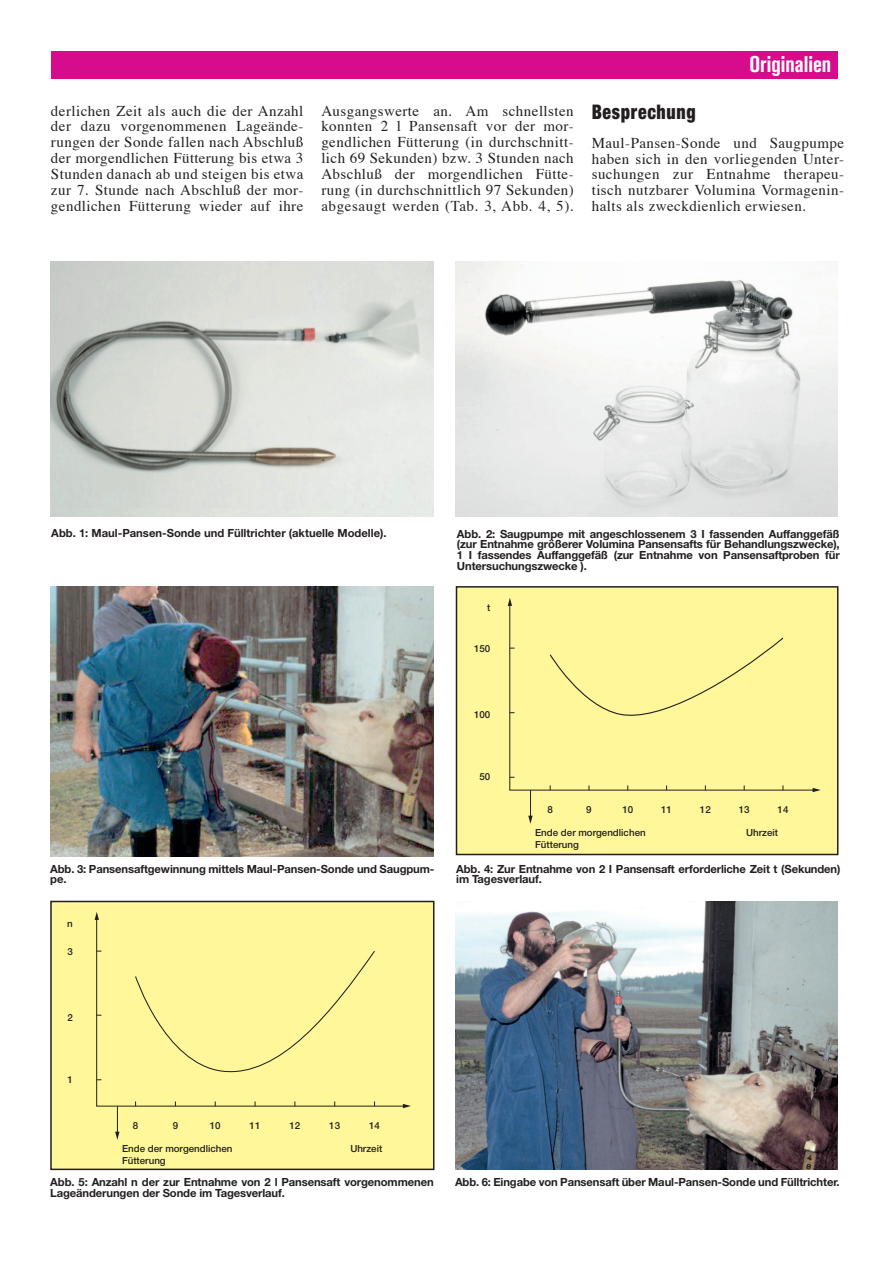
<style>
.page{position:relative;width:893px;height:1263px;background:#fff}
.page>*{position:absolute;margin:0;border:0;box-sizing:border-box;transform-origin:0 0}
.t1{font:700 22.5px "Akzidenz Grot Con BQ";color:#fff}
.t2{font:900 condensed 20.1px "Helvetica Neue LT";letter-spacing:.035em;color:#231f20;scale:.88 1}
.t3{font:15px/16px "Times";letter-spacing:.03em;color:#231f20;text-align:justify}
.t4{font:700 11.25px/10.8px "Helvetica Neue LT";letter-spacing:-.01em;color:#231f20}
.t5{font:500 9.75px/11.7px "Helvetica Neue LT";color:#231f20}
</style>
<div class="page">
<img style="left:51px;top:262px;width:383px;height:255px">
<img style="left:51px;top:587px;width:383px;height:269px">
<img style="left:455px;top:902px;width:383px;height:267px">
<img style="left:455px;top:262px;width:383px;height:255px">
<div style="left:456px;top:587px;width:382px;height:268px;background:#fff79a"></div>
<div style="left:456px;top:586px;width:382px;height:269px;border:2px solid #231f20"></div>
<div style="left:51px;top:902px;width:383px;height:267px;background:#fff79a"></div>
<div style="left:50px;top:901px;width:384px;height:269px;border:2px solid #231f20"></div>
<svg style="left:509px;top:606px;width:303px;height:185px"></svg>
<svg style="left:508px;top:598px;width:4px;height:8px"></svg>
<svg style="left:812px;top:788px;width:9px;height:4px"></svg>
<svg style="left:528px;top:790px;width:5px;height:34px"></svg>
<svg style="left:549px;top:637px;width:235px;height:86px"></svg>
<svg style="left:96px;top:920px;width:307px;height:187px"></svg>
<svg style="left:95px;top:912px;width:4px;height:8px"></svg>
<svg style="left:403px;top:1104px;width:8px;height:4px"></svg>
<svg style="left:115px;top:1106px;width:4px;height:34px"></svg>
<svg style="left:135px;top:950px;width:241px;height:130px"></svg>
<div style="left:51px;top:51px;width:787px;height:28px;background:#d70c8c"></div>
<h1 class="t1" style="left:749px;top:56px;width:83px">Originalien</h1>
<p class="t3" style="left:51px;top:104px;width:254px">derlichen Zeit als auch die der Anzahl der dazu vorgenommenen Lageände&shy;rungen der Sonde fallen nach Abschluß der morgendlichen Fütterung bis etwa 3<br>Stunden danach ab und steigen bis etwa zur 7. Stunde nach Abschluß der mor&shy;gendlichen Fütterung wieder auf ihre</p>
<p class="t3" style="left:321px;top:104px;width:254px">Ausgangswerte an. Am schnellsten konnten 2 l Pansensaft vor der mor&shy;gendlichen Fütterung (in durchschnitt&shy;lich 69 Sekunden) bzw. 3 Stunden nach Abschluß der morgendlichen Fütte&shy;rung (in durchschnittlich 97 Sekunden) abgesaugt werden (Tab. 3, Abb. 4, 5).</p>
<h2 class="t2" style="left:592px;top:104px;width:120px">Besprechung</h2>
<p class="t3" style="left:592px;top:136px;width:254px">Maul-Pansen-Sonde und Saugpumpe haben sich in den vorliegenden Unter&shy;suchungen zur Entnahme therapeu&shy;tisch nutzbarer Volumina Vormagenin&shy;halts als zweckdienlich erwiesen.</p>
<p class="t4" style="left:51px;top:528px;width:337px">Abb. 1: Maul-Pansen-Sonde und Fülltrichter (aktuelle Modelle).</p>
<p class="t4" style="left:457px;top:529px;width:384px;text-align:justify">Abb. 2: Saugpumpe mit angeschlossenem 3 I fassenden Auffanggefäß (zur Entnahme größerer Volumina Pansensafts für Behandlungszwecke), 1 I fassendes Auffanggefäß (zur Entnahme von Pansensaftproben für Untersuchungszwecke ).</p>
<p class="t5" style="left:487px;top:602px;width:5px">t</p>
<p class="t5" style="left:474px;top:644px;width:18px">150</p>
<p class="t5" style="left:474px;top:710px;width:18px">100</p>
<p class="t5" style="left:479px;top:772px;width:12px">50</p>
<p class="t5" style="left:547px;top:805px;width:7px">8</p>
<p class="t5" style="left:586px;top:805px;width:7px">9</p>
<p class="t5" style="left:622px;top:805px;width:12px">10</p>
<p class="t5" style="left:661px;top:805px;width:12px">11</p>
<p class="t5" style="left:700px;top:805px;width:12px">12</p>
<p class="t5" style="left:739px;top:805px;width:12px">13</p>
<p class="t5" style="left:777px;top:805px;width:12px">14</p>
<p class="t5" style="left:535px;top:828px;width:112px">Ende der morgendlichen<br>Fütterung</p>
<p class="t5" style="left:746px;top:828px;width:33px">Uhrzeit</p>
<p class="t4" style="left:50px;top:864px;width:386px">Abb. 3: Pansensaftgewinnung mittels Maul-Pansen-Sonde und Saugpum&shy;pe.</p>
<p class="t4" style="left:456px;top:864px;width:386px">Abb. 4: Zur Entnahme von 2 I Pansensaft erforderliche Zeit t (Sekunden) im Tagesverlauf.</p>
<p class="t5" style="left:67px;top:918px;width:7px">n</p>
<p class="t5" style="left:67px;top:947px;width:7px">3</p>
<p class="t5" style="left:67px;top:1012px;width:7px">2</p>
<p class="t5" style="left:67px;top:1074px;width:7px">1</p>
<p class="t5" style="left:133px;top:1121px;width:7px">8</p>
<p class="t5" style="left:173px;top:1121px;width:7px">9</p>
<p class="t5" style="left:210px;top:1121px;width:12px">10</p>
<p class="t5" style="left:250px;top:1121px;width:12px">11</p>
<p class="t5" style="left:289px;top:1121px;width:12px">12</p>
<p class="t5" style="left:329px;top:1121px;width:12px">13</p>
<p class="t5" style="left:369px;top:1121px;width:12px">14</p>
<p class="t5" style="left:122px;top:1144px;width:112px">Ende der morgendlichen<br>Fütterung</p>
<p class="t5" style="left:350px;top:1144px;width:33px">Uhrzeit</p>
<p class="t4" style="left:50px;top:1178px;width:385px">Abb. 5: Anzahl n der zur Entnahme von 2 l Pansensaft vorgenommenen<br>Lageänderungen der Sonde im Tagesverlauf.</p>
<p class="t4" style="left:455px;top:1178px;width:386px">Abb. 6: Eingabe von Pansensaft über Maul-Pansen-Sonde und Fülltrichter.</p>
</div>
